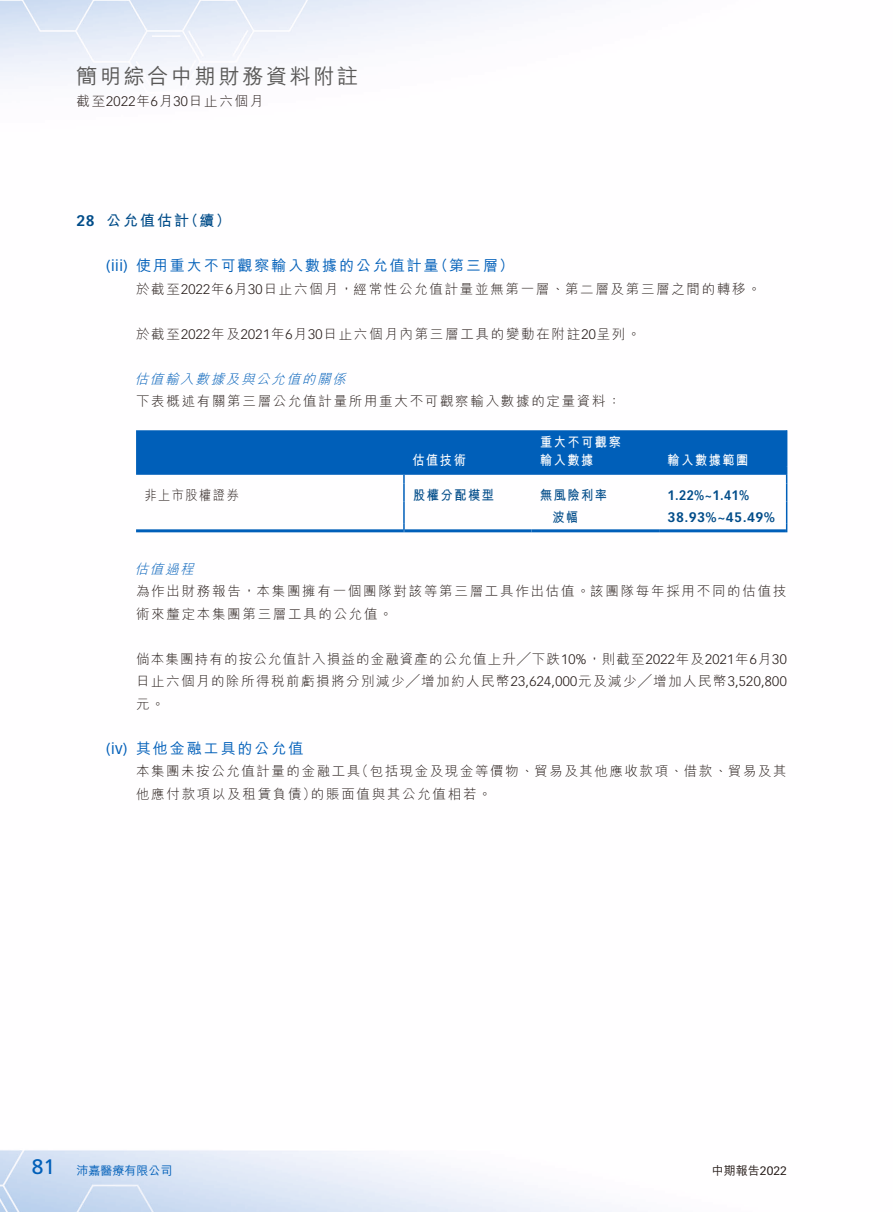
<style>
.page{position:relative;width:893px;height:1212px;background:#fff}
.page>*{position:absolute;margin:0;border:0;box-sizing:border-box;transform-origin:0 0}
.t1{font:500 21px "M Hei HK";letter-spacing:.13em;color:#595857}
.t2{font:21px "Frutiger LT Std";color:#005fb9}
.t3{font:500 15px "M Hei HK";letter-spacing:.13em;color:#005fb9}
.t4{font:15px "Vectora LT Std";color:#005fb9}
.t5{font:700 15px "M Hei HK";letter-spacing:.13em;color:#004c89}
.t6{font:700 15px "Vectora LT Std";color:#004c89}
.t7{font:300 13.5px/22.5px "M Hei HK";letter-spacing:.125em;color:#231916}
.t8{font:700 13.5px "M Hei HK";letter-spacing:.13em;color:#fff;scale:.9 1}
.t9{font:italic 300 13.5px "M Hei HK";color:#005fb9}
.t10{font:700 13.5px "M Hei HK";letter-spacing:.13em;color:#004c89;scale:.9 1}
.t11{font:700 13.5px "Vectora LT Std";letter-spacing:.03em;color:#004c89}
.t12{font:700 13.5px "Vectora LT Std";letter-spacing:.03em;color:#004c89;scale:.9 1}
.t13{font:300 13.5px "M Hei HK";letter-spacing:.125em;color:#231916;scale:.9 1}
.t14{font:500 12px "M Hei HK";color:#231916}
.t15{font:500 12px "M Hei HK";color:#005fb9}
.s1{font-family:"Vectora LT Std"}
.s2{font-family:"Vectora LT Std";font-weight:400}
</style>
<div class="page">
<img style="left:0;top:0;width:788px;height:1212px">
<svg style="left:136px;top:430px;width:651px;height:102px"></svg>
<hr style="left:403px;top:501px;width:2px;height:23px;background:#005fb9">
<hr style="left:136px;top:529px;width:267px;height:3px;background:#005fb9">
<hr style="left:405px;top:529px;width:126px;height:3px;background:#005fb9">
<hr style="left:531px;top:529px;width:128px;height:3px;background:#005fb9">
<hr style="left:659px;top:529px;width:127px;height:3px;background:#005fb9">
<h1 class="t1" style="left:77px;top:61px;width:283px">簡明綜合中期財務資料附註</h1>
<p class="t7" style="left:77px;top:90px;width:188px">截至<span class="s1">2022</span>年 月<span class="s1">6 30</span>日止六個月</p>
<p class="t6" style="left:77px;top:212px;width:20px">28</p>
<p class="t5" style="left:106px;top:210px;width:84px">公允值估計</p>
<p class="t5" style="left:183px;top:210px;width:49px">（續(</p>
<p class="t4" style="left:106px;top:257px;width:23px">(iii)</p>
<p class="t3" style="left:136px;top:255px;width:304px">使用重大不可觀察輸入數據的公允值計量</p>
<p class="t3" style="left:433px;top:255px;width:83px">（第三層(</p>
<p class="t7" style="left:136px;top:277px;width:626px">於截至<span class="s1">2022</span>年 月<span class="s1">6 30</span>日止六個月，經常性公允值計量並無第一層、第二層及第三層之間的轉移。</p>
<p class="t7" style="left:136px;top:322px;width:506px">於截至<span class="s1">2022</span>年及<span class="s1">2021</span>年 月<span class="s1">6 30</span>日止六個月內第三層工具的變動在附註<span class="s1">20</span>呈列。</p>
<p class="t9" style="left:135px;top:372px;width:216px">估值輸入數據及與公允值的關係</p>
<p class="t7" style="left:136px;top:390px;width:486px">下表概述有關第三層公允值計量所用重大不可觀察輸入數據的定量資料：</p>
<p class="t13" style="left:145px;top:488px;width:106px">非上市股權證券</p>
<p class="t8" style="left:412px;top:450px;width:61px">估值技術</p>
<p class="t10" style="left:413px;top:485px;width:91px">股權分配模型</p>
<p class="t8" style="left:540px;top:432px;width:91px">重大不可觀察</p>
<p class="t8" style="left:540px;top:450px;width:61px">輸入數據</p>
<p class="t10" style="left:540px;top:485px;width:76px">無風險利率</p>
<p class="t10" style="left:553px;top:507px;width:30px">波幅</p>
<p class="t8" style="left:668px;top:450px;width:91px">輸入數據範圍</p>
<p class="t12" style="left:668px;top:487px;width:92px">1.22%~1.41%</p>
<p class="t11" style="left:668px;top:509px;width:109px">38.93%~45.49%</p>
<p class="t4" style="left:106px;top:740px;width:23px">i v( )</p>
<p class="t9" style="left:135px;top:562px;width:64px">估值過程</p>
<p class="t7" style="left:136px;top:580px;width:652px">為作出財務報告，本集團擁有一個團隊對該等第三層工具作出估值。該團隊每年採用不同的估值技術來釐定本集團第三層工具的公允值。</p>
<p class="t7" style="left:136px;top:647px;width:652px;text-align:justify">倘本集團持有的按公允值計入損益的金融資產的公允值上升╱下跌<span class="s1">10%</span>，則截至<span class="s1">2022</span>年及<span class="s1">2021</span>年 月<span class="s1">6 30</span>日止六個月的除所得稅前虧損將分別減少╱增加約人民幣<span class="s1">23,624,000</span>元及減少╱增加人民幣<span class="s1">3,520,800</span>元。</p>
<p class="t3" style="left:136px;top:737px;width:169px">其他金融工具的公允值</p>
<p class="t7" style="left:355px;top:760px;width:433px">（包括現金及現金等價物、貿易及其他應收款項、借款、貿易及其</p>
<p class="t7" style="left:311px;top:760px;width:182px;text-indent:-175px">本集團未按公允值計量的金融工具<br>的賬面值與其公允值相若。</p>
<p class="t7" style="left:136px;top:782px;width:182px">他應付款項以及租賃負債）</p>
<h1 class="t2" style="left:32px;top:1154px;width:25px">81</h1>
<p class="t15" style="left:77px;top:1162px;width:98px">沛嘉醫療有限公司</p>
<p class="t14" style="left:712px;top:1162px;width:76px">中期報告<span class="s2">2022</span></p>
</div>
